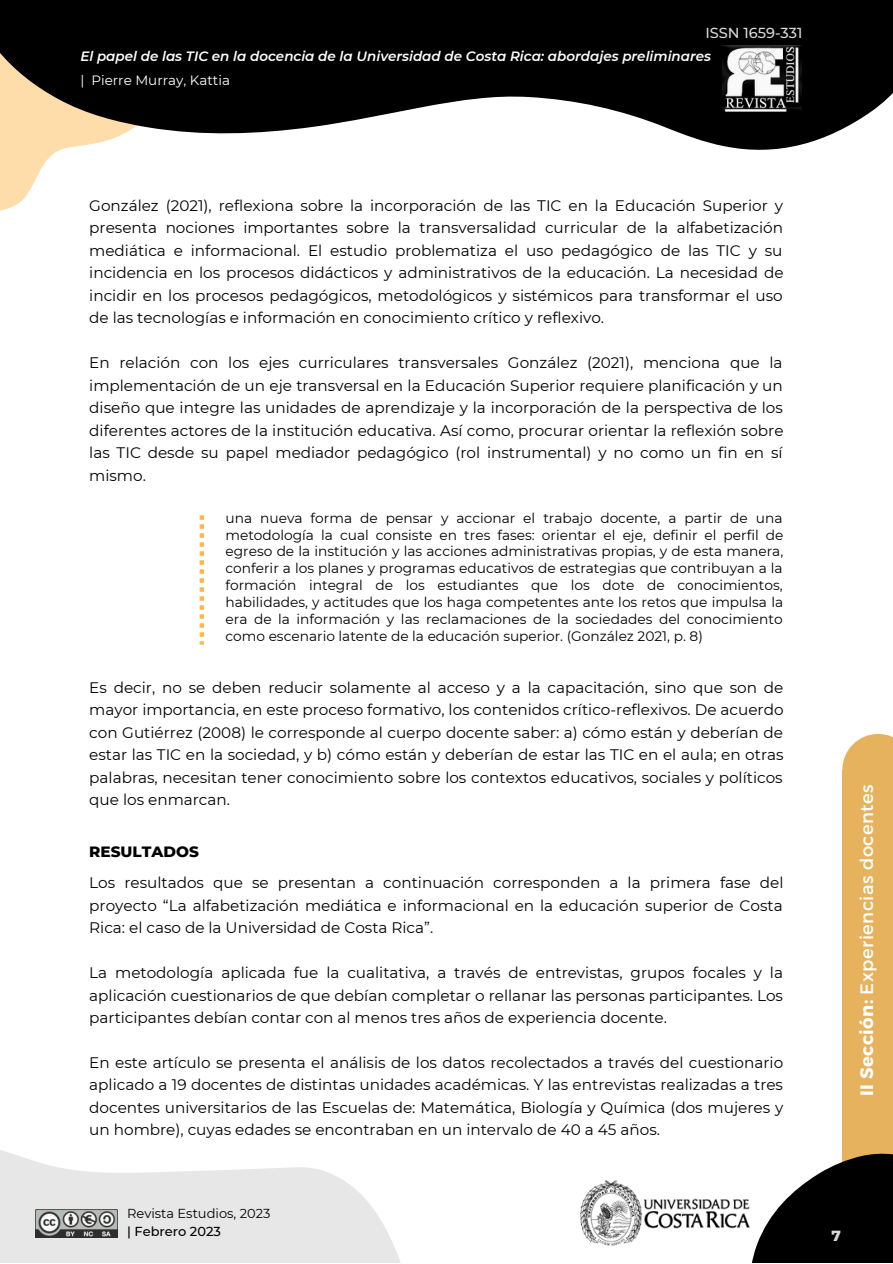
<style>
.page{position:relative;width:893px;height:1264px;background:#fff}
.page>*{position:absolute;margin:0;border:0;box-sizing:border-box;transform-origin:0 0}
.t1{font:18px "Montserrat";letter-spacing:.025em;color:#fff}
.t2{font:15.3px/22.5px "Montserrat";color:#000;text-align:justify}
.t3{font:800 15.3px "Montserrat";color:#000}
.t4{font:800 15px "Montserrat";color:#d9d9d9}
.t5{font:500 14.55px "Montserrat";color:#d9d9d9}
.t6{font:13.8px/16.8px "Montserrat";color:#000;text-align:justify}
.t7{font:italic 600 13.5px "Montserrat";color:#fff}
.t8{font:13.5px "Montserrat";color:#fff}
.t9{font:13.05px "Montserrat";color:#000}
.t10{font:500 13.05px "Montserrat";color:#000}
.s1{font-weight:700}
</style>
<div class="page">
<svg style="left:0;top:0;width:892px;height:211px;fill:#000"></svg>
<div style="left:842px;top:770px;width:50px;height:492px;background:#e7b25d"></div>
<svg style="left:842px;top:734px;width:50px;height:36px"></svg>
<svg style="left:752px;top:1153px;width:140px;height:109px;fill:#000"></svg>
<svg style="left:0;top:1150px;width:400px;height:112px;fill:#e7e7e7"></svg>
<img style="left:35px;top:1209px;width:82px;height:28px">
<img style="left:722px;top:45px;width:79px;height:71px">
<img style="left:580px;top:1180px;width:170px;height:66px">
<svg style="left:199px;top:515px;width:5px;height:129px"></svg>
<p class="t5" style="left:705px;top:24px;width:99px">ISSN 1659-331</p>
<p class="t7" style="left:80px;top:48px;width:632px">El papel de las TIC en la docencia de la Universidad de Costa Rica: abordajes preliminares</p>
<p class="t8" style="left:80px;top:72px;width:151px">| Pierre Murray, Kattia</p>
<p class="t2" style="left:89px;top:194px;width:695px">González (2021), reflexiona sobre la incorporación de las TIC en la Educación Superior y presenta nociones importantes sobre la transversalidad curricular de la alfabetización mediática e informacional. El estudio problematiza el uso pedagógico de las TIC y su incidencia en los procesos didácticos y administrativos de la educación. La necesidad de incidir en los procesos pedagógicos, metodológicos y sistémicos para transformar el uso de las tecnologías e información en conocimiento crítico y reflexivo.</p>
<p class="t2" style="left:89px;top:352px;width:695px">En relación con los ejes curriculares transversales González (2021), menciona que la implementación de un eje transversal en la Educación Superior requiere planificación y un diseño que integre las unidades de aprendizaje y la incorporación de la perspectiva de los diferentes actores de la institución educativa. Así como, procurar orientar la reflexión sobre las TIC desde su papel mediador pedagógico (rol instrumental) y no como un fin en sí mismo.</p>
<p class="t6" style="left:225px;top:509px;width:559px">una nueva forma de pensar y accionar el trabajo docente, a partir de una metodología la cual consiste en tres fases: orientar el eje, definir el perfil de egreso de la institución y las acciones administrativas propias, y de esta manera, conferir a los planes y programas educativos de estrategias que contribuyan a la formación integral de los estudiantes que los dote de conocimientos, habilidades, y actitudes que los haga competentes ante los retos que impulsa la era de la información y las reclamaciones de la sociedades del conocimiento como escenario latente de la educación superior. (González 2021, p. 8)</p>
<p class="t2" style="left:89px;top:676px;width:695px">Es decir, no se deben reducir solamente al acceso y a la capacitación, sino que son de mayor importancia, en este proceso formativo, los contenidos crítico-reflexivos. De acuerdo con Gutiérrez (2008) le corresponde al cuerpo docente saber: a) cómo están y deberían de estar las TIC en la sociedad, y b) cómo están y deberían de estar las TIC en el aula; en otras palabras, necesitan tener conocimiento sobre los contextos educativos, sociales y políticos que los enmarcan.</p>
<p class="t3" style="left:89px;top:842px;width:111px">RESULTADOS</p>
<p class="t2" style="left:89px;top:871px;width:695px">Los resultados que se presentan a continuación corresponden a la primera fase del proyecto “La alfabetización mediática e informacional en la educación superior de Costa Rica: el caso de la Universidad de Costa Rica”.</p>
<p class="t2" style="left:89px;top:961px;width:695px">La metodología aplicada fue la cualitativa, a través de entrevistas, grupos focales y la aplicación cuestionarios de que debían completar o rellanar las personas participantes. Los participantes debían contar con al menos tres años de experiencia docente.</p>
<p class="t2" style="left:89px;top:1051px;width:695px">En este artículo se presenta el análisis de los datos recolectados a través del cuestionario aplicado a 19 docentes de distintas unidades académicas. Y las entrevistas realizadas a tres docentes universitarios de las Escuelas de: Matemática, Biología y Química (dos mujeres y un hombre), cuyas edades se encontraban en un intervalo de 40 a 45 años.</p>
<p class="t9" style="left:127px;top:1205px;width:145px">Revista Estudios, 2023</p>
<p class="t10" style="left:127px;top:1222px;width:95px">| Febrero 2023</p>
<p class="t1" style="left:855px;top:1096px;width:313px;rotate:-90deg"><span class="s1">II Sección:</span> Experiencias docentes</p>
<p class="t4" style="left:831px;top:1225px;width:11px">7</p>
</div>
